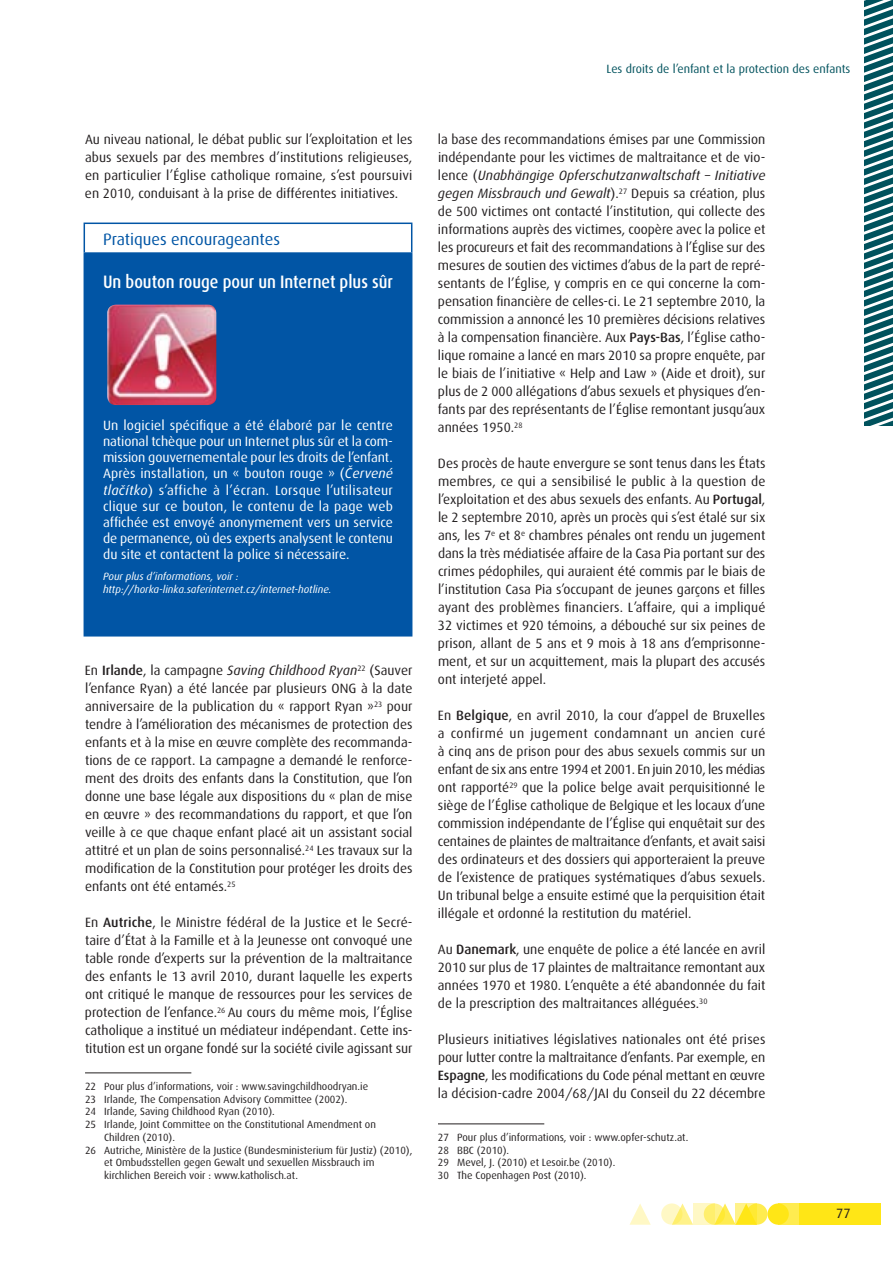
<style>
.page{position:relative;width:893px;height:1263px;background:#fff}
.page>*{position:absolute;margin:0;border:0;box-sizing:border-box;transform-origin:0 0}
.t1{font:500 18px "Dax";color:#fff;scale:.89 1}
.t2{font:16.5px "Dax";color:#0155a5}
.t3{font:13.5px/18px "Dax";color:#231f20;text-align:justify}
.t4{font:13.5px/16.2px "Dax";color:#fff;text-align:justify}
.t5{font:12px "Dax";color:#00525d}
.t6{font:10.5px/12.8px "Dax";color:#231f20}
.t7{font:italic 10.5px/12.6px "Dax";color:#fff}
.s1{font-family:"Daxline Pro";font-style:italic}
.s2{font-style:italic}
.s3{font-weight:500}
</style>
<div class="page">
<div style="left:746px;top:1203px;width:21px;height:22px;background:#ffec50;border-radius:50%"></div>
<div style="left:778px;top:1203px;width:21px;height:22px;background:#ffec50"></div>
<div style="left:799px;top:1203px;width:81px;height:22px;background:#ffe616"></div>
<svg style="left:675px;top:1203px;width:18px;height:22px"></svg>
<svg style="left:629px;top:1204px;width:22px;height:21px"></svg>
<div style="left:767px;top:1203px;width:22px;height:22px;background:#ffe616;border-radius:50%"></div>
<svg style="left:718px;top:1203px;width:18px;height:22px"></svg>
<svg style="left:704px;top:1203px;width:21px;height:22px"></svg>
<svg style="left:661px;top:1203px;width:21px;height:22px"></svg>
<svg style="left:736px;top:1203px;width:21px;height:22px"></svg>
<svg style="left:693px;top:1203px;width:21px;height:22px"></svg>
<svg style="left:864px;top:0;width:29px;height:425px"></svg>
<div style="left:84px;top:253px;width:328px;height:383px;background:#0155a5"></div>
<hr style="left:84px;top:223px;width:328px;height:1px;background:#0155a5">
<svg style="left:84px;top:224px;width:1px;height:28px"></svg>
<svg style="left:411px;top:224px;width:1px;height:28px"></svg>
<hr style="left:84px;top:252px;width:328px;height:2px;background:#0155a5">
<img style="left:107px;top:305px;width:109px;height:100px">
<hr style="left:85px;top:1072px;width:106px;height:1px;background:#231f20">
<hr style="left:438px;top:1123px;width:106px;height:1px;background:#231f20">
<p class="t3" style="left:85px;top:130px;width:329px">Au niveau national, le débat public sur l’exploitation et les abus sexuels par des membres d’institutions religieuses, en particulier l’Église catholique romaine, s’est poursuivi en 2010, conduisant à la prise de différentes initiatives.</p>
<p class="t2" style="left:103px;top:230px;width:178px">Pratiques encourageantes</p>
<h1 class="t1" style="left:103px;top:272px;width:327px">Un bouton rouge pour un Internet plus sûr</h1>
<p class="t4" style="left:103px;top:417px;width:292px">Un logiciel spécifique a été élaboré par le centre national tchèque pour un Internet plus sûr et la com&shy;mission gouvernementale pour les droits de l’enfant.<br>Après installation, un « bouton rouge » (<span class="s1">Č</span><span class="s2">ervené tla</span><span class="s1">č</span><span class="s2">ítko</span>) s’affiche à l’écran. Lorsque l’utilisateur clique sur ce bouton, le contenu de la page web affichée est envoyé anonymement vers un service de permanence, où des experts analysent le contenu du site et contactent la police si nécessaire.</p>
<p class="t7" style="left:103px;top:571px;width:230px">Pour plus d’informations, voir : http://horka-linka.saferinternet.cz/internet-hotline.</p>
<p class="t3" style="left:85px;top:661px;width:329px">En <span class="s3">Irlande</span>, la campagne <span class="s2">Saving Childhood Ryan</span><sup>22</sup> (Sauver l’enfance Ryan) a été lancée par plusieurs ONG à la date anniversaire de la publication du « rapport Ryan »<sup>23</sup> pour tendre à l’amélioration des mécanismes de protection des enfants et à la mise en œuvre complète des recommanda&shy;tions de ce rapport. La campagne a demandé le renforce&shy;ment des droits des enfants dans la Constitution, que l’on donne une base légale aux dispositions du « plan de mise en œuvre » des recommandations du rapport, et que l’on veille à ce que chaque enfant placé ait un assistant social attitré et un plan de soins personnalisé.<sup>24</sup> Les travaux sur la modification de la Constitution pour protéger les droits des enfants ont été entamés.<sup>25</sup></p>
<p class="t3" style="left:85px;top:913px;width:329px">En <span class="s3">Autriche</span>, le Ministre fédéral de la Justice et le Secré&shy;taire d’État à la Famille et à la Jeunesse ont convoqué une table ronde d’experts sur la prévention de la maltraitance des enfants le 13 avril 2010, durant laquelle les experts ont critiqué le manque de ressources pour les services de protection de l’enfance.<sup>26</sup> Au cours du même mois, l’Église catholique a institué un médiateur indépendant. Cette ins&shy;titution est un organe fondé sur la société civile agissant sur</p>
<p class="t6" style="left:85px;top:1080px;width:285px">22 Pour plus d’informations, voir : www.savingchildhoodryan.ie</p>
<p class="t6" style="left:85px;top:1093px;width:264px">23 Irlande, The Compensation Advisory Committee (2002).</p>
<p class="t6" style="left:85px;top:1105px;width:191px">24 Irlande, Saving Childhood Ryan (2010).</p>
<p class="t6" style="left:85px;top:1118px;width:292px">25 Irlande, Joint Committee on the Constitutional Amendment on</p>
<p class="t6" style="left:104px;top:1131px;width:72px">Children (2010).</p>
<p class="t6" style="left:85px;top:1144px;width:329px">26 Autriche, Ministère de la Justice (Bundesministerium für Justiz) (2010),</p>
<p class="t6" style="left:104px;top:1156px;width:272px">et Ombudsstellen gegen Gewalt und sexuellen Missbrauch im</p>
<p class="t6" style="left:104px;top:1169px;width:195px">kirchlichen Bereich voir : www.katholisch.at.</p>
<p class="t5" style="left:607px;top:62px;width:245px">Les droits de l’enfant et la protection des enfants</p>
<p class="t3" style="left:438px;top:130px;width:329px">la base des recommandations émises par une Commission indépendante pour les victimes de maltraitance et de vio&shy;lence (<span class="s2">Unabhängige Opferschutzanwaltschaft – Initiative gegen Missbrauch und Gewalt</span>).<sup>27</sup> Depuis sa création, plus de 500 victimes ont contacté l’institution, qui collecte des informations auprès des victimes, coopère avec la police et les procureurs et fait des recommandations à l’Église sur des mesures de soutien des victimes d’abus de la part de repré&shy;sentants de l’Église, y compris en ce qui concerne la com&shy;pensation financière de celles-ci. Le 21 septembre 2010, la commission a annoncé les 10 premières décisions relatives à la compensation financière. Aux <span class="s3">Pays-Bas</span>, l’Église catho&shy;lique romaine a lancé en mars 2010 sa propre enquête, par le biais de l’initiative « Help and Law » (Aide et droit), sur plus de 2 000 allégations d’abus sexuels et physiques d’en&shy;fants par des représentants de l’Église remontant jusqu’aux années 1950.<sup>28</sup></p>
<p class="t3" style="left:438px;top:454px;width:329px">Des procès de haute envergure se sont tenus dans les États membres, ce qui a sensibilisé le public à la question de l’exploitation et des abus sexuels des enfants. Au <span class="s3">Portugal</span>, le 2 septembre 2010, après un procès qui s’est étalé sur six ans, les 7<sup>e</sup> et 8<sup>e</sup> chambres pénales ont rendu un jugement dans la très médiatisée affaire de la Casa Pia portant sur des crimes pédophiles, qui auraient été commis par le biais de l’institution Casa Pia s’occupant de jeunes garçons et filles ayant des problèmes financiers. L’affaire, qui a impliqué 32 victimes et 920 témoins, a débouché sur six peines de prison, allant de 5 ans et 9 mois à 18 ans d’emprisonne&shy;ment, et sur un acquittement, mais la plupart des accusés ont interjeté appel.</p>
<p class="t3" style="left:438px;top:706px;width:329px">En <span class="s3">Belgique</span>, en avril 2010, la cour d’appel de Bruxelles a confirmé un jugement condamnant un ancien curé à cinq ans de prison pour des abus sexuels commis sur un enfant de six ans entre 1994 et 2001. En juin 2010, les médias ont rapporté<sup>29</sup> que la police belge avait perquisitionné le siège de l’Église catholique de Belgique et les locaux d’une commission indépendante de l’Église qui enquêtait sur des centaines de plaintes de maltraitance d’enfants, et avait saisi des ordinateurs et des dossiers qui apporteraient la preuve de l’existence de pratiques systématiques d’abus sexuels.<br>Un tribunal belge a ensuite estimé que la perquisition était illégale et ordonné la restitution du matériel.</p>
<p class="t3" style="left:438px;top:940px;width:329px">Au <span class="s3">Danemark</span>, une enquête de police a été lancée en avril 2010 sur plus de 17 plaintes de maltraitance remontant aux années 1970 et 1980. L’enquête a été abandonnée du fait de la prescription des maltraitances alléguées.<sup>30</sup></p>
<p class="t3" style="left:438px;top:1030px;width:329px">Plusieurs initiatives législatives nationales ont été prises pour lutter contre la maltraitance d’enfants. Par exemple, en <span class="s3">Espagne</span>, les modifications du Code pénal mettant en œuvre la décision-cadre 2004/68/JAI du Conseil du 22 décembre</p>
<p class="t6" style="left:438px;top:1131px;width:252px">27 Pour plus d’informations, voir : www.opfer-schutz.at.<br>28 BBC (2010).<br>29 Mevel, J. (2010) et Lesoir.be (2010).<br>30 The Copenhagen Post (2010).</p>
<p class="t3" style="left:836px;top:1205px;width:16px">77</p>
</div>
